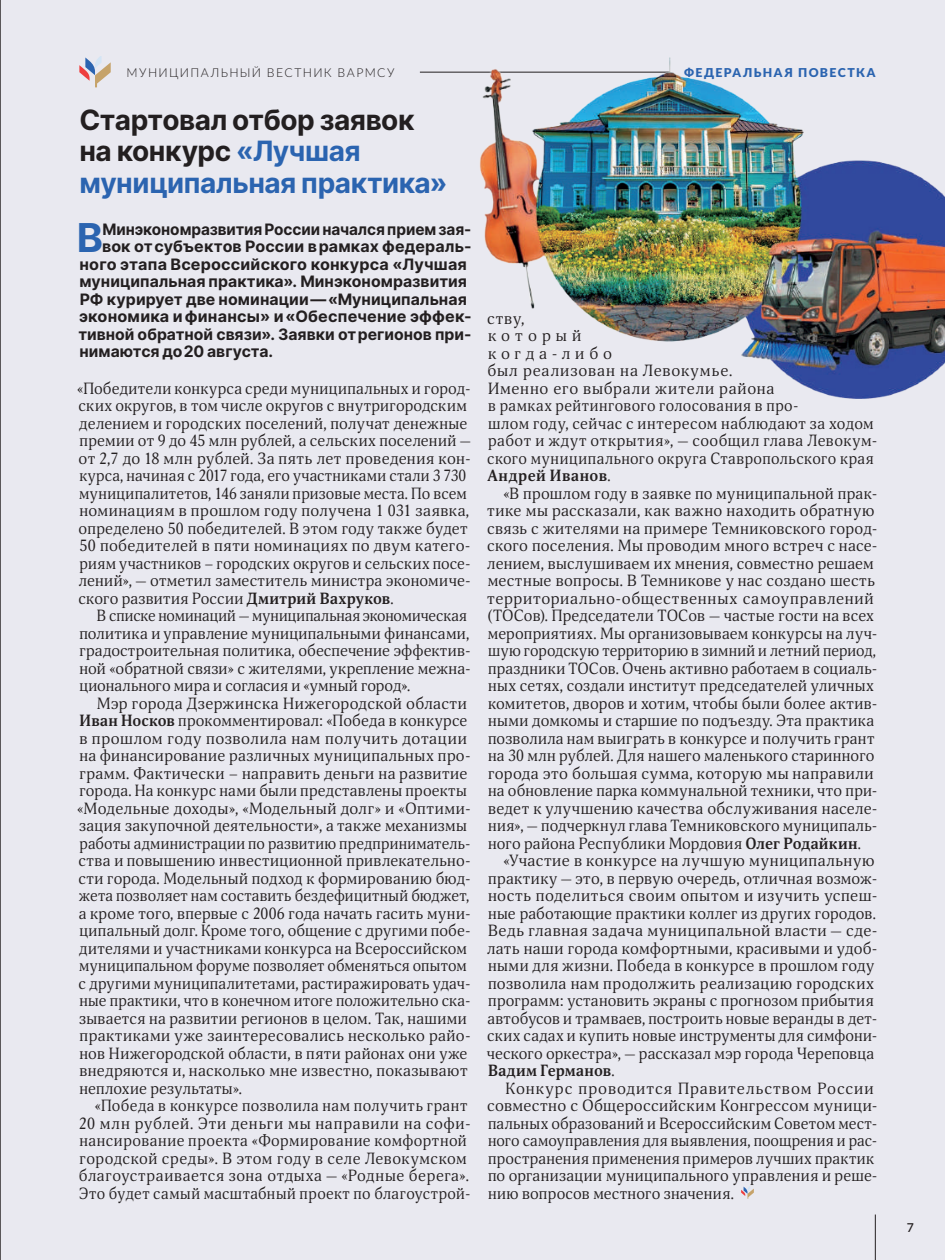
<style>
.page{position:relative;width:945px;height:1260px;background:#e9e9f0}
.page>*{position:absolute;margin:0;border:0;box-sizing:border-box;transform-origin:0 0}
.t1{font:700 39.9px "Inter";color:#2b64b0}
.t2{font:700 28px/31.5px "Inter";letter-spacing:-.015em;color:#231f20}
.t3{font:15.75px/17.5px "Orbi";letter-spacing:.02em;color:#231f20}
.t4{font:700 15.75px "Inter";color:#231f20}
.t5{font:15.75px/17.5px "Orbi";letter-spacing:.04em;color:#231f20}
.t6{font:300 12.25px "Lato";letter-spacing:.11em;color:#231f20}
.t7{font:900 12.25px "Lato";letter-spacing:.11em;color:#2b64b0}
.t8{font:600 12.25px "Lato";color:#231f20}
.s1{color:#2b64b0}
.s2{font-weight:700}
</style>
<div class="page">
<svg style="left:741px;top:1186px;width:13px;height:13px"></svg>
<svg style="left:79px;top:56px;width:32px;height:31px"></svg>
<hr style="left:875px;top:1215px;width:1px;height:45px;background:#231f20">
<hr style="left:420px;top:72px;width:250px;height:1px;background:#231f20">
<img style="left:472px;top:52px;width:473px;height:353px">
<p class="t6" style="left:126px;top:64px;width:270px">МУНИЦИПАЛЬНЫЙ ВЕСТНИК ВАРМСУ</p>
<h2 class="t2" style="left:79px;top:103px;width:370px">Стартовал отбор заявок на конкурс <span class="s1">«Лучшая муниципальная практика»</span></h2>
<h1 class="t1" style="left:77px;top:208px;width:28px">В</h1>
<p class="t4" style="left:102px;top:217px;width:371px">Минэкономразвития России начался прием зая-</p>
<p class="t4" style="left:102px;top:235px;width:371px">вок от субъектов России в рамках федераль-</p>
<p class="t4" style="left:79px;top:252px;width:389px">ного этапа Всероссийского конкурса «Лучшая</p>
<p class="t4" style="left:79px;top:270px;width:389px">муниципальная практика». Минэкономразвития</p>
<p class="t4" style="left:80px;top:287px;width:389px">РФ курирует две номинации — «Муниципальная</p>
<p class="t4" style="left:79px;top:305px;width:394px">экономика и финансы» и «Обеспечение эффек-</p>
<p class="t4" style="left:78px;top:322px;width:395px">тивной обратной связи». Заявки от регионов при-</p>
<p class="t4" style="left:79px;top:340px;width:195px">нимаются до 20 августа.</p>
<p class="t3" style="left:77px;top:379px;width:395px">«Победители конкурса среди муниципальных и город&shy;ских округов, в том числе округов с внутригородским делением и городских поселений, получат денежные премии от 9 до 45 млн рублей, а сельских поселений — от 2,7 до 18 млн рублей. За пять лет проведения кон&shy;курса, начиная с 2017 года, его участниками стали 3 730 муниципалитетов, 146 заняли призовые места. По всем номинациям в прошлом году получена 1 031 заявка, определено 50 победителей. В этом году также будет 50 победителей в пяти номинациях по двум катего&shy;риям участников – городских округов и сельских посе&shy;лений», — отметил заместитель министра экономиче&shy;ского развития России <span class="s2">Дмитрий Вахруков</span>.</p>
<p class="t3" style="left:79px;top:607px;width:393px;text-indent:18px">В списке номинаций — муниципальная экономическая политика и управление муниципальными финансами, градостроительная политика, обеспечение эффектив&shy;ной «обратной связи» с жителями, укрепление межна&shy;ционального мира и согласия и «умный город».</p>
<p class="t3" style="left:77px;top:694px;width:395px;text-indent:20px">Мэр города Дзержинска Нижегородской области <span class="s2">Иван Носков</span> прокомментировал: «Победа в конкурсе в прошлом году позволила нам получить дотации на финансирование различных муниципальных про&shy;грамм. Фактически – направить деньги на развитие города. На конкурс нами были представлены проекты «Модельные доходы», «Модельный долг» и «Оптими&shy;зация закупочной деятельности», а также механизмы работы администрации по развитию предприниматель&shy;ства и повышению инвестиционной привлекательно&shy;сти города. Модельный подход к формированию бюд&shy;жета позволяет нам составить бездефицитный бюджет, а кроме того, впервые с 2006 года начать гасить муни&shy;ципальный долг. Кроме того, общение с другими побе&shy;дителями и участниками конкурса на Всероссийском муниципальном форуме позволяет обменяться опытом с другими муниципалитетами, растиражировать удач&shy;ные практики, что в конечном итоге положительно ска&shy;зывается на развитии регионов в целом. Так, нашими практиками уже заинтересовались несколько райо&shy;нов Нижегородской области, в пяти районах они уже внедряются и, насколько мне известно, показывают неплохие результаты».</p>
<p class="t3" style="left:79px;top:1097px;width:393px;text-indent:16px">«Победа в конкурсе позволила нам получить грант 20 млн рублей. Эти деньги мы направили на софи&shy;нансирование проекта «Формирование комфортной городской среды». В этом году в селе Левокумском благоустраивается зона отдыха — «Родные берега».<br>Это будет самый масштабный проект по благоустрой-</p>
<p class="t7" style="left:684px;top:63px;width:193px">ФЕДЕРАЛЬНАЯ ПОВЕСТКА</p>
<p class="t5" style="left:487px;top:309px;width:392px">ству,<br>который<br>когда-либо<br>был реализован на Левокумье.<br>Именно его выбрали жители района<br>в рамках рейтингового голосования в про-<br>шлом году, сейчас с интересом наблюдают за ходом работ и ждут открытия», — сообщил глава Левокум&shy;ского муниципального округа Ставропольского края<br><span class="s2">Андрей Иванов</span>.</p>
<p class="t3" style="left:487px;top:484px;width:392px;text-indent:16px">«В прошлом году в заявке по муниципальной прак&shy;тике мы рассказали, как важно находить обратную связь с жителями на примере Темниковского город&shy;ского поселения. Мы проводим много встреч с насе&shy;лением, выслушиваем их мнения, совместно решаем местные вопросы. В Темникове у нас создано шесть территориально-общественных самоуправлений (ТОСов). Председатели ТОСов — частые гости на всех мероприятиях. Мы организовываем конкурсы на луч&shy;шую городскую территорию в зимний и летний период, праздники ТОСов. Очень активно работаем в социаль&shy;ных сетях, создали институт председателей уличных комитетов, дворов и хотим, чтобы были более актив&shy;ными домкомы и старшие по подъезду. Эта практика позволила нам выиграть в конкурсе и получить грант на 30 млн рублей. Для нашего маленького старинного города это большая сумма, которую мы направили на обновление парка коммунальной техники, что при&shy;ведет к улучшению качества обслуживания населе&shy;ния», — подчеркнул глава Темниковского муниципаль&shy;ного района Республики Мордовия <span class="s2">Олег Родайкин</span>.</p>
<p class="t3" style="left:487px;top:852px;width:392px;text-indent:17px">«Участие в конкурсе на лучшую муниципальную практику — это, в первую очередь, отличная возмож&shy;ность поделиться своим опытом и изучить успеш&shy;ные работающие практики коллег из других городов.<br>Ведь главная задача муниципальной власти — сде&shy;лать наши города комфортными, красивыми и удоб&shy;ными для жизни. Победа в конкурсе в прошлом году позволила нам продолжить реализацию городских программ: установить экраны с прогнозом прибытия автобусов и трамваев, построить новые веранды в дет&shy;ских садах и купить новые инструменты для симфони&shy;ческого оркестра», — рассказал мэр города Череповца <span class="s2">Вадим Германов</span>.</p>
<p class="t3" style="left:487px;top:1079px;width:392px;text-indent:18px">Конкурс проводится Правительством России совместно с Общероссийским Конгрессом муници&shy;пальных образований и Всероссийским Советом мест&shy;ного самоуправления для выявления, поощрения и рас&shy;пространения применения примеров лучших практик по организации муниципального управления и реше&shy;нию вопросов местного значения.</p>
<p class="t8" style="left:907px;top:1219px;width:9px">7</p>
</div>
